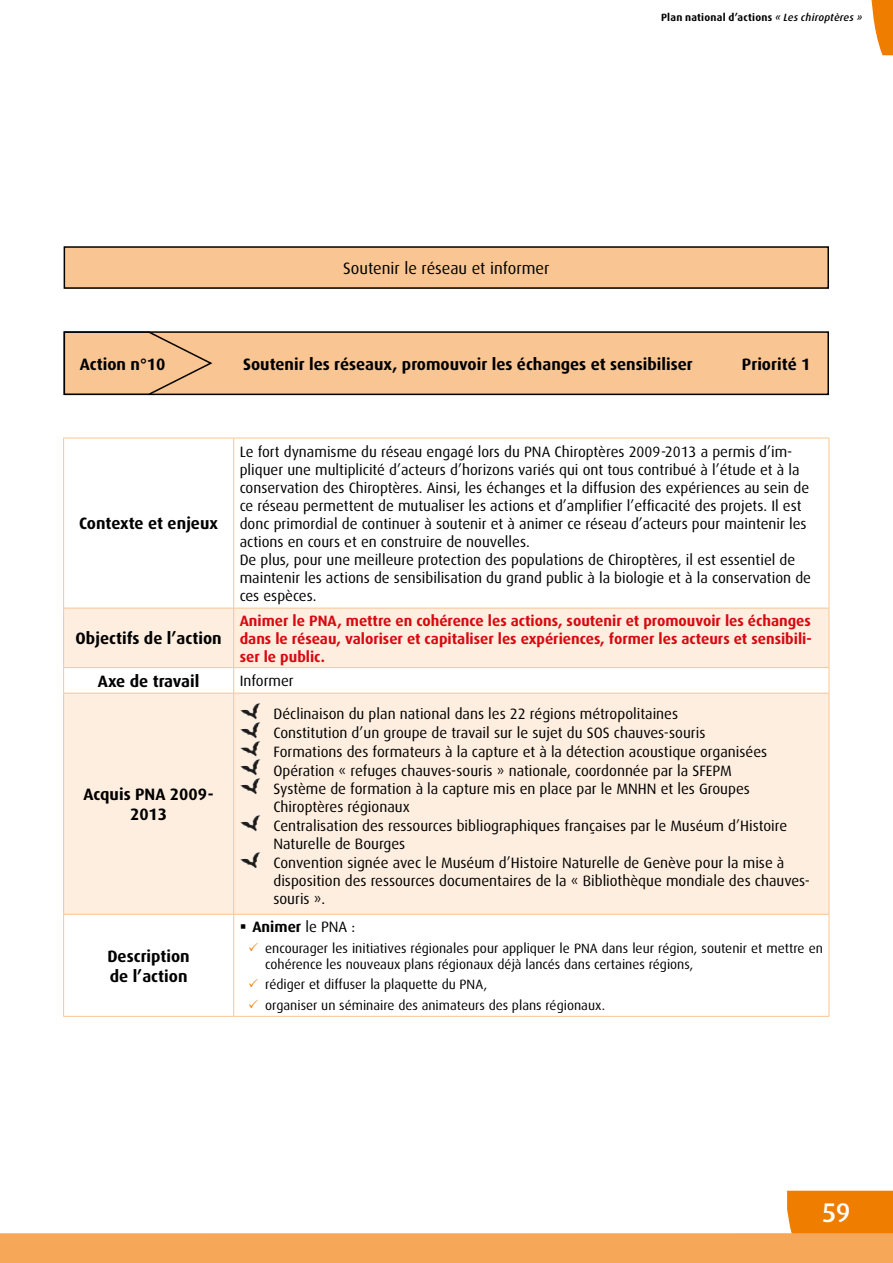
<style>
.page{position:relative;width:893px;height:1263px;background:#fff}
.page>*{position:absolute;margin:0;border:0;box-sizing:border-box;transform-origin:0 0}
.t1{font:500 27px "Dax OT";color:#fff}
.En_tete_tableaux{font:700 16.5px/19.8px "Dax OT";color:#000;text-align:center}
.Texte_courant_centré{font:700 16.5px "Dax";color:#000}
.Texte_courant_centré-2{font:16.5px "Dax OT";color:#000}
.Texte_tableau{font:15px/18px "Dax OT";color:#000}
.Texte_tableau-2{font:700 15px/18px "Dax";color:#d70911;text-align:justify}
.t2{font:700 15px "Dax";color:#000}
.t3{font:13.5px/16.2px "Dax OT";color:#000}
.t4{font:700 10.5px "Dax OT";letter-spacing:.02em;color:#000}
.s1{font-family:"Dax";font-weight:500;font-style:italic}
.s2{font-family:"Dax OT";font-weight:400}
.s3{color:#ef7d00}
</style>
<div class="page">
<svg style="left:871px;top:0;width:22px;height:55px"></svg>
<svg style="left:0;top:1191px;width:893px;height:72px"></svg>
<svg style="left:64px;top:609px;width:765px;height:305px;background:#feefe1"></svg>
<hr style="left:63px;top:438px;width:171px;height:1px;background:#f9c593">
<hr style="left:63px;top:438px;width:1px;height:170px;background:#f9c593">
<hr style="left:234px;top:438px;width:595px;height:1px;background:#f9c593">
<hr style="left:233px;top:438px;width:1px;height:170px;background:#f9c593">
<hr style="left:829px;top:438px;width:1px;height:170px;background:#f9c593">
<hr style="left:63px;top:608px;width:171px;height:1px;background:#f9c593">
<hr style="left:63px;top:608px;width:1px;height:59px;background:#f9c593">
<hr style="left:234px;top:608px;width:595px;height:1px;background:#f9c593">
<hr style="left:233px;top:608px;width:1px;height:59px;background:#f9c593">
<hr style="left:829px;top:608px;width:1px;height:59px;background:#f9c593">
<hr style="left:63px;top:667px;width:171px;height:1px;background:#f9c593">
<svg style="left:63px;top:668px;width:1px;height:25px"></svg>
<hr style="left:234px;top:667px;width:595px;height:1px;background:#f9c593">
<svg style="left:233px;top:668px;width:1px;height:25px"></svg>
<svg style="left:829px;top:668px;width:1px;height:25px"></svg>
<hr style="left:63px;top:693px;width:171px;height:1px;background:#f9c593">
<hr style="left:63px;top:693px;width:1px;height:221px;background:#f9c593">
<hr style="left:234px;top:693px;width:595px;height:1px;background:#f9c593">
<hr style="left:233px;top:693px;width:1px;height:221px;background:#f9c593">
<hr style="left:829px;top:693px;width:1px;height:221px;background:#f9c593">
<hr style="left:63px;top:914px;width:171px;height:1px;background:#f9c593">
<hr style="left:63px;top:915px;width:1px;height:101px;background:#f9c593">
<hr style="left:234px;top:914px;width:595px;height:1px;background:#f9c593">
<hr style="left:233px;top:915px;width:1px;height:101px;background:#f9c593">
<hr style="left:829px;top:915px;width:1px;height:101px;background:#f9c593">
<hr style="left:63px;top:1016px;width:171px;height:1px;background:#f9c593">
<hr style="left:234px;top:1016px;width:595px;height:1px;background:#f9c593">
<img style="left:240px;top:703px;width:21px;height:16px">
<img style="left:240px;top:722px;width:21px;height:16px">
<img style="left:240px;top:741px;width:21px;height:16px">
<img style="left:240px;top:760px;width:21px;height:16px">
<img style="left:240px;top:779px;width:21px;height:15px">
<img style="left:240px;top:815px;width:21px;height:16px">
<img style="left:240px;top:852px;width:21px;height:16px">
<div style="left:64px;top:247px;width:764px;height:41px;background:#f9c593"></div>
<div style="left:64px;top:246px;width:765px;height:43px;border:2px solid #000"></div>
<div style="left:64px;top:332px;width:764px;height:62px;background:#f9c593"></div>
<div style="left:64px;top:331px;width:765px;height:64px;border:2px solid #000"></div>
<svg style="left:63px;top:331px;width:151px;height:65px"></svg>
<p class="Texte_courant_centré-2" style="left:343px;top:259px;width:208px">Soutenir le réseau et informer</p>
<p class="t4" style="left:661px;top:12px;width:203px">Plan national d’actions <span class="s1">« Les chiroptères »</span></p>
<p class="Texte_courant_centré" style="left:80px;top:354px;width:87px">Action n°10</p>
<p class="Texte_courant_centré" style="left:243px;top:354px;width:451px">Soutenir les réseaux, promouvoir les échanges et sensibiliser</p>
<p class="Texte_courant_centré" style="left:742px;top:354px;width:70px">Priorité 1</p>
<p class="En_tete_tableaux" style="left:79px;top:514px;width:140px">Contexte et enjeux</p>
<p class="En_tete_tableaux" style="left:75px;top:629px;width:148px">Objectifs de l’action</p>
<p class="Texte_tableau" style="left:240px;top:443px;width:571px">Le fort dynamisme du réseau engagé lors du PNA Chiroptères 2009-2013 a permis d’im&shy;pliquer une multiplicité d’acteurs d’horizons variés qui ont tous contribué à l’étude et à la conservation des Chiroptères. Ainsi, les échanges et la diffusion des expériences au sein de ce réseau permettent de mutualiser les actions et d’amplifier l’efficacité des projets. Il est donc primordial de continuer à soutenir et à animer ce réseau d’acteurs pour maintenir les actions en cours et en construire de nouvelles.</p>
<p class="Texte_tableau" style="left:240px;top:551px;width:573px">De plus, pour une meilleure protection des populations de Chiroptères, il est essentiel de maintenir les actions de sensibilisation du grand public à la biologie et à la conservation de ces espèces.</p>
<p class="Texte_tableau-2" style="left:240px;top:611px;width:574px">Animer le PNA, mettre en cohérence les actions, soutenir et promouvoir les échanges dans le réseau, valoriser et capitaliser les expériences, former les acteurs et sensibili&shy;ser le public.</p>
<p class="En_tete_tableaux" style="left:98px;top:671px;width:103px">Axe de travail</p>
<p class="Texte_tableau" style="left:240px;top:672px;width:56px">Informer</p>
<p class="En_tete_tableaux" style="left:84px;top:785px;width:132px">Acquis PNA 2009-<br>2013</p>
<p class="En_tete_tableaux" style="left:107px;top:946px;width:84px;text-align:left">Description de l’action</p>
<p class="Texte_tableau" style="left:273px;top:705px;width:406px">Déclinaison du plan national dans les 22 régions métropolitaines</p>
<p class="Texte_tableau" style="left:273px;top:724px;width:433px">Constitution d’un groupe de travail sur le sujet du SOS chauves-souris</p>
<p class="Texte_tableau" style="left:273px;top:743px;width:495px">Formations des formateurs à la capture et à la détection acoustique organisées</p>
<p class="Texte_tableau" style="left:273px;top:761px;width:460px">Opération « refuges chauves-souris » nationale, coordonnée par la SFEPM</p>
<p class="Texte_tableau" style="left:273px;top:780px;width:478px">Système de formation à la capture mis en place par le MNHN et les Groupes<br>Chiroptères régionaux</p>
<p class="Texte_tableau" style="left:273px;top:817px;width:515px">Centralisation des ressources bibliographiques françaises par le Muséum d’Histoire<br>Naturelle de Bourges</p>
<p class="Texte_tableau" style="left:273px;top:854px;width:538px">Convention signée avec le Muséum d’Histoire Naturelle de Genève pour la mise à disposition des ressources documentaires de la « Bibliothèque mondiale des chauves&shy;souris ».</p>
<p class="t2" style="left:252px;top:918px;width:104px">Animer <span class="s2">le PNA :</span></p>
<p class="t3" style="left:265px;top:940px;width:559px;text-indent:-17px"><span class="s3">✓</span> encourager les initiatives régionales pour appliquer le PNA dans leur région, soutenir et mettre en cohérence les nouveaux plans régionaux déjà lancés dans certaines régions,</p>
<p class="t3" style="left:248px;top:977px;width:241px"><span class="s3">✓</span> rédiger et diffuser la plaquette du PNA,</p>
<p class="t3" style="left:248px;top:997px;width:359px"><span class="s3">✓</span> organiser un séminaire des animateurs des plans régionaux.</p>
<h1 class="t1" style="left:822px;top:1198px;width:30px">59</h1>
</div>
